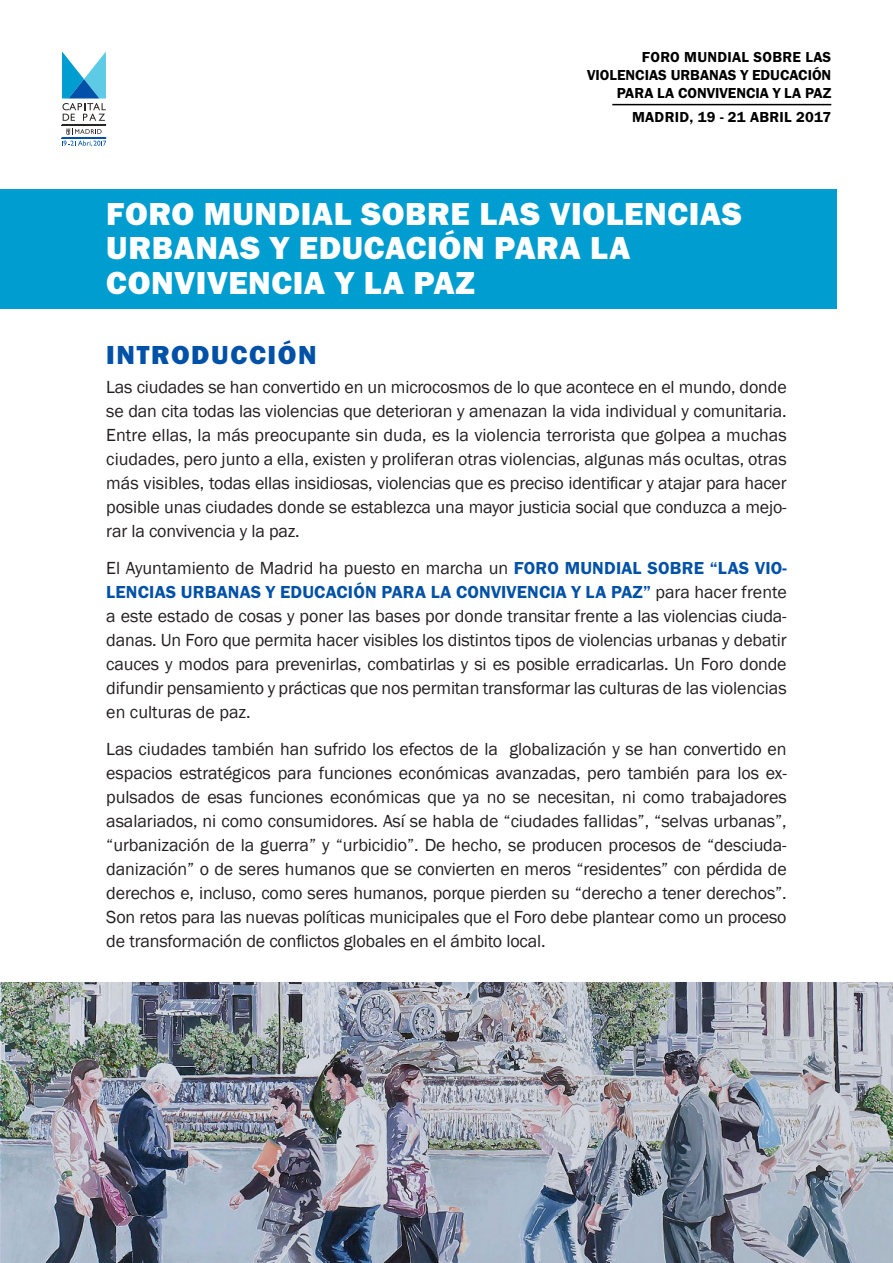
<style>
.page{position:relative;width:893px;height:1263px;background:#fff}
.page>*{position:absolute;margin:0;border:0;box-sizing:border-box;transform-origin:0 0}
.t1{font:800 33px/34.5px "Franklin Got Md ITC";letter-spacing:.02em;color:#fff}
.t2{font:800 27px "Franklin Got Md ITC";letter-spacing:.06em;color:#0051a7}
.t3{font:18px/24px "Franklin Gothic";letter-spacing:-.01em;color:#231f20;text-align:justify}
.t4{font:600 18px "Franklin Got ITC";color:#0051a7}
.t5{font:600 15px/18px "Franklin Got ITC";color:#000;text-align:right}
.s1{font-family:"Franklin Got ITC";font-weight:600;color:#0051a7}
</style>
<div class="page">
<svg style="left:62px;top:141px;width:44px;height:5px"></svg>
<hr style="left:62px;top:124px;width:44px;height:2px;background:#272422">
<svg style="left:66px;top:128px;width:36px;height:7px"></svg>
<svg style="left:62px;top:51px;width:44px;height:70px"></svg>
<hr style="left:62px;top:138px;width:44px;height:1px;background:#0051a7">
<hr style="left:612px;top:104px;width:219px;height:1px;background:#000">
<div style="left:0;top:189px;width:837px;height:119px;background:#009dd0"></div>
<img style="left:0;top:982px;width:893px;height:281px">
<p class="t5" style="left:587px;top:48px;width:246px">FORO MUNDIAL SOBRE LAS<br>VIOLENCIAS URBANAS Y EDUCACIÓN<br>PARA LA CONVIVENCIA Y LA PAZ</p>
<p class="t5" style="left:632px;top:108px;width:11px">MADRID</p>
<p class="t5" style="left:690px;top:108px;width:70px">, 19 - 21 ABRIL</p>
<p class="t5" style="left:796px;top:108px;width:37px">2017</p>
<h1 class="t1" style="left:106px;top:197px;width:637px;text-indent:206px">AL SOBRE LAS VIOLENCIAS<br>URBANAS Y EDUC</h1>
<h1 class="t1" style="left:106px;top:197px;width:43px">FORO</h1>
<h1 class="t1" style="left:204px;top:197px;width:49px">MUNDI</h1>
<h1 class="t1" style="left:385px;top:231px;width:41px">ACIÓN</h1>
<h1 class="t1" style="left:494px;top:231px;width:138px">PARA LA</h1>
<h1 class="t1" style="left:106px;top:266px;width:43px">CONVIV</h1>
<h1 class="t1" style="left:228px;top:266px;width:248px">ENCIA Y LA PAZ</h1>
<h2 class="t2" style="left:106px;top:340px;width:212px">INTRODUCCIÓN</h2>
<p class="t3" style="left:106px;top:376px;width:682px">Las ciudades se han convertido en un microcosmos de lo que acontece en el mundo, donde se dan cita todas las violencias que deterioran y amenazan la vida individual y comunitaria.<br>Entre ellas, la más preocupante sin duda, es la violencia terrorista que golpea a muchas ciudades, pero junto a ella, existen y proliferan otras violencias, algunas más ocultas, otras más visibles, todas ellas insidiosas, violencias que es preciso identificar y atajar para hacer posible unas ciudades donde se establezca una mayor justicia social que conduzca a mejo&shy;rar la convivencia y la paz.</p>
<p class="t3" style="left:106px;top:557px;width:430px">El Ayuntamiento de Madrid ha puesto en marcha un <span class="s1">FORO</span></p>
<p class="t4" style="left:565px;top:558px;width:27px">MUNDIAL</p>
<p class="t4" style="left:647px;top:558px;width:13px">SOBRE</p>
<p class="t4" style="left:710px;top:558px;width:78px">“LAS VIO-</p>
<p class="t4" style="left:106px;top:582px;width:11px">LENCIAS</p>
<p class="t4" style="left:181px;top:582px;width:13px">URBANAS</p>
<p class="t4" style="left:266px;top:582px;width:26px">Y EDUCACIÓN</p>
<p class="t4" style="left:381px;top:582px;width:12px">PARA</p>
<p class="t4" style="left:431px;top:582px;width:37px">LA CONVIVENCIA</p>
<p class="t3" style="left:106px;top:581px;width:682px;text-indent:465px"><span class="s1">Y LA PAZ”</span> para hacer frente a este estado de cosas y poner las bases por donde transitar frente a las violencias ciuda&shy;danas. Un Foro que permita hacer visibles los distintos tipos de violencias urbanas y debatir cauces y modos para prevenirlas, combatirlas y si es posible erradicarlas. Un Foro donde difundir pensamiento y prácticas que nos permitan transformar las culturas de las violencias en culturas de paz.</p>
<p class="t3" style="left:106px;top:737px;width:682px">Las ciudades también han sufrido los efectos de la globalización y se han convertido en espacios estratégicos para funciones económicas avanzadas, pero también para los ex&shy;pulsados de esas funciones económicas que ya no se necesitan, ni como trabajadores asalariados, ni como consumidores. Así se habla de “ciudades fallidas”, “selvas urbanas”, “urbanización de la guerra” y “urbicidio”. De hecho, se producen procesos de “desciuda&shy;danización” o de seres humanos que se convierten en meros “residentes” con pérdida de derechos e, incluso, como seres humanos, porque pierden su “derecho a tener derechos”.<br>Son retos para las nuevas políticas municipales que el Foro debe plantear como un proceso de transformación de conflictos globales en el ámbito local.</p>
</div>
